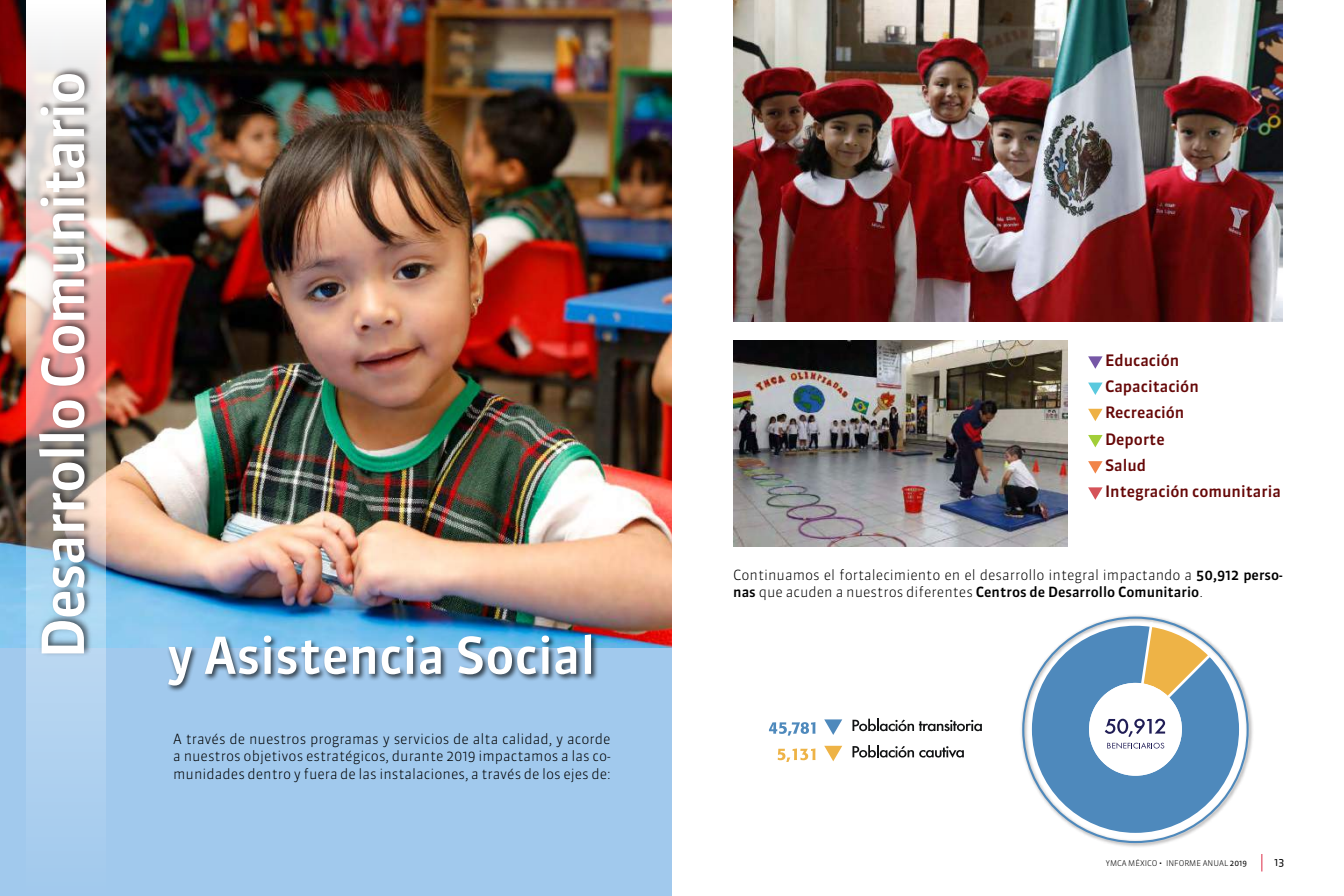
<style>
.page{position:relative;width:1344px;height:896px;background:#fff}
.page>*{position:absolute;margin:0;border:0;box-sizing:border-box;transform-origin:0 0}
.t1{font:500 57.75px "Sanuk";letter-spacing:-.03em;color:#fff}
.t2{font:500 50.75px "Sanuk";color:#fff}
.t3{font:500 15.75px/26.2px "Sanuk";color:#660808}
.t4{font:300 14px/17.5px "Sanuk";color:#000;text-align:justify}
.t5{font:10.5px "Sanuk";color:#000}
.t6{font:300 7.88px "Sanuk";color:#000}
.s1{font-weight:500}
.s2{font-weight:500;font-size:10.5px}
.s3{font-weight:400}
</style>
<div class="page">
<svg style="left:1262px;top:854px;width:1px;height:18px"></svg>
<div style="left:0;top:0;width:672px;height:896px;background:#a1c9ed"></div>
<img style="left:0;top:0;width:672px;height:648px">
<div style="left:26px;top:0;width:79px;height:896px;background:#a6ccee"></div>
<div style="left:167px;top:633px;width:432px;height:60px;background:#000;opacity:.7"></div>
<img style="left:733px;top:0;width:550px;height:322px">
<img style="left:733px;top:340px;width:334px;height:206px">
<svg style="left:1088px;top:487px;width:15px;height:13px"></svg>
<svg style="left:1088px;top:356px;width:15px;height:13px"></svg>
<svg style="left:1088px;top:383px;width:15px;height:12px"></svg>
<svg style="left:1088px;top:409px;width:15px;height:12px"></svg>
<svg style="left:1088px;top:461px;width:15px;height:13px"></svg>
<svg style="left:1088px;top:435px;width:15px;height:12px"></svg>
<img style="left:1021px;top:615px;width:232px;height:232px">
<svg style="left:1032px;top:619px;width:207px;height:214px"></svg>
<svg style="left:853px;top:719px;width:129px;height:12px"></svg>
<svg style="left:853px;top:745px;width:111px;height:13px"></svg>
<svg style="left:824px;top:719px;width:18px;height:16px"></svg>
<svg style="left:824px;top:746px;width:18px;height:15px"></svg>
<svg style="left:778px;top:748px;width:37px;height:14px"></svg>
<svg style="left:769px;top:722px;width:46px;height:14px"></svg>
<img style="left:26px;top:0;width:84px;height:798px">
<h1 class="t1" style="left:27px;top:659px;width:589px;rotate:-90deg">Desarrollo Comunitario</h1>
<h1 class="t1" style="left:27px;top:634px;width:127px;rotate:-90deg">Desa</h1>
<h2 class="t2" style="left:167px;top:624px;width:430px">y Asistencia Social</h2>
<p class="t4" style="left:173px;top:730px;width:439px">A través de nuestros programas y servicios de alta calidad, y acorde a nuestros objetivos estratégicos, durante 2019 impactamos a las co&shy;munidades dentro y fuera de las instalaciones, a través de los ejes de:</p>
<p class="t3" style="left:1105px;top:347px;width:177px">Educación<br>Capacitación<br>Recreación<br>Deporte<br>Salud<br>Integración comunitaria</p>
<p class="t4" style="left:733px;top:566px;width:551px">Continuamos el fortalecimiento en el desarrollo integral impactando a <span class="s1">50,912 perso&shy;nas</span> que acuden a nuestros diferentes <span class="s1">Centros de Desarrollo Comunitario</span>.</p>
<p class="t6" style="left:1106px;top:858px;width:143px">YMCA MÉXICO <span class="s2">·</span> INFORME ANUAL <span class="s3">2019</span></p>
<p class="t5" style="left:1274px;top:855px;width:12px">13</p>
</div>
